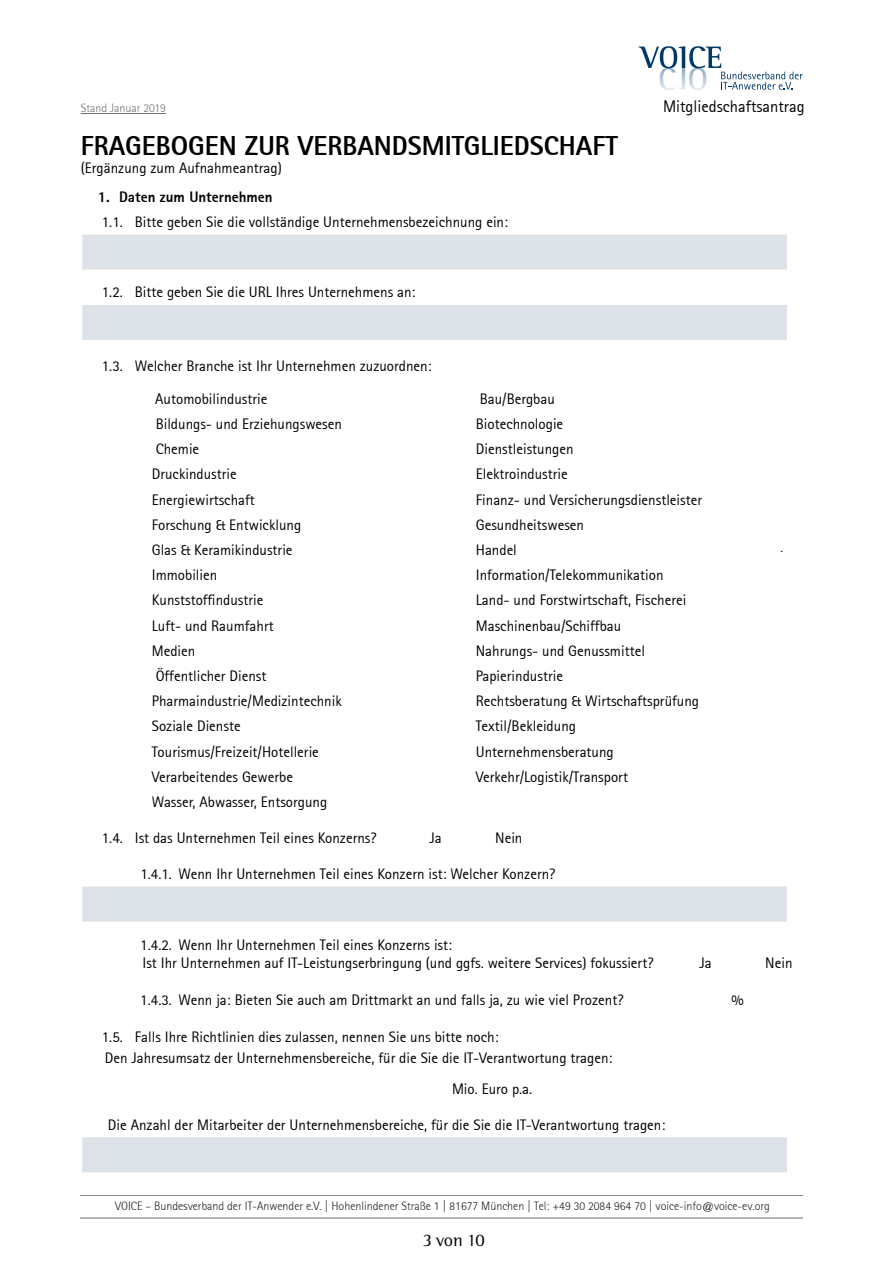
<style>
.page{position:relative;width:893px;height:1263px;background:#fff}
.page>*{position:absolute;margin:0;border:0;box-sizing:border-box;transform-origin:0 0}
.t1{font:800 27px "Rotis Sans Serif";color:#000}
.t2{font:18px "Rotis Semi Serif Std";color:#000}
.t3{font:16.5px "Rotis Sans Serif";color:#000}
.t4{font:15px/32.4px "Rotis Sans Serif";color:#000}
.t5{font:800 15px "Rotis Sans Serif";color:#000}
.t6{font:300 15px "Rotis Sans Serif";color:#000}
.t7{font:300 12px "Rotis Sans Serif";color:#1d1d1b}
.t8{font:300 12px "Rotis Sans Serif";color:#706f6f}
</style>
<div class="page">
<svg style="left:638px;top:46px;width:165px;height:44px"></svg>
<hr style="left:80px;top:1195px;width:723px;height:1px;background:#000">
<hr style="left:80px;top:1218px;width:723px;height:1px;background:#000">
<hr style="left:81px;top:113px;width:85px;height:1px;background:#706f6f">
<div style="left:82px;top:234px;width:706px;height:36px;background:#dce2e8"></div>
<hr style="left:787px;top:234px;width:1px;height:35px;background:#fff">
<hr style="left:81px;top:269px;width:707px;height:2px;background:#fff">
<div style="left:82px;top:304px;width:706px;height:37px;background:#dce2e8"></div>
<hr style="left:81px;top:303px;width:707px;height:2px;background:#fff">
<hr style="left:787px;top:305px;width:1px;height:35px;background:#fff">
<hr style="left:81px;top:340px;width:707px;height:1px;background:#fff">
<div style="left:82px;top:886px;width:706px;height:36px;background:#dce2e8"></div>
<hr style="left:81px;top:885px;width:707px;height:2px;background:#fff">
<hr style="left:787px;top:887px;width:1px;height:35px;background:#fff">
<div style="left:82px;top:1136px;width:706px;height:37px;background:#dce2e8"></div>
<hr style="left:81px;top:1136px;width:707px;height:1px;background:#fff">
<hr style="left:787px;top:1137px;width:1px;height:35px;background:#fff">
<hr style="left:81px;top:1172px;width:707px;height:2px;background:#fff">
<p class="t8" style="left:81px;top:101px;width:87px">Stand Januar 2019</p>
<p class="t3" style="left:663px;top:97px;width:143px">Mitgliedschaftsantrag</p>
<h1 class="t1" style="left:81px;top:129px;width:539px">FRAGEBOGEN ZUR VERBANDSMITGLIEDSCHAFT</h1>
<p class="t4" style="left:81px;top:152px;width:203px">(Ergänzung zum Aufnahmeantrag)</p>
<p class="t5" style="left:98px;top:187px;width:176px">1. Daten zum Unternehmen</p>
<p class="t4" style="left:102px;top:206px;width:408px">1.1. Bitte geben Sie die vollständige Unternehmensbezeichnung ein:</p>
<p class="t4" style="left:102px;top:276px;width:315px">1.2. Bitte geben Sie die URL Ihres Unternehmens an:</p>
<p class="t4" style="left:155px;top:350px;width:278px;text-indent:-54px">1.3. Welcher Branche ist Ihr Unternehmen zuzuordnen:<br>Automobilindustrie</p>
<p class="t4" style="left:480px;top:382px;width:77px">Bau/Bergbau</p>
<p class="t4" style="left:156px;top:408px;width:188px">Bildungs- und Erziehungswesen</p>
<p class="t4" style="left:476px;top:408px;width:89px">Biotechnologie</p>
<p class="t4" style="left:156px;top:433px;width:45px">Chemie</p>
<p class="t4" style="left:476px;top:433px;width:99px">Dienstleistungen</p>
<p class="t4" style="left:152px;top:458px;width:86px">Druckindustrie</p>
<p class="t4" style="left:476px;top:458px;width:93px">Elektroindustrie</p>
<p class="t4" style="left:152px;top:483px;width:105px">Energiewirtschaft</p>
<p class="t4" style="left:476px;top:483px;width:228px">Finanz- und Versicherungsdienstleister</p>
<p class="t4" style="left:152px;top:508px;width:151px">Forschung &amp; Entwicklung</p>
<p class="t4" style="left:476px;top:508px;width:110px">Gesundheitswesen</p>
<p class="t4" style="left:152px;top:534px;width:142px">Glas &amp; Keramikindustrie</p>
<p class="t4" style="left:476px;top:534px;width:43px">Handel</p>
<p class="t4" style="left:152px;top:559px;width:67px">Immobilien</p>
<p class="t4" style="left:476px;top:559px;width:189px">Information/Telekommunikation</p>
<p class="t4" style="left:152px;top:584px;width:113px">Kunststoffindustrie</p>
<p class="t4" style="left:476px;top:584px;width:212px">Land- und Forstwirtschaft, Fischerei</p>
<p class="t4" style="left:152px;top:609px;width:123px">Luft- und Raumfahrt</p>
<p class="t4" style="left:476px;top:609px;width:147px">Maschinenbau/Schiffbau</p>
<p class="t4" style="left:152px;top:634px;width:45px">Medien</p>
<p class="t4" style="left:476px;top:634px;width:171px">Nahrungs- und Genussmittel</p>
<p class="t4" style="left:156px;top:660px;width:112px">Öffentlicher Dienst</p>
<p class="t4" style="left:476px;top:660px;width:89px">Papierindustrie</p>
<p class="t4" style="left:152px;top:685px;width:191px">Pharmaindustrie/Medizintechnik</p>
<p class="t4" style="left:476px;top:685px;width:225px">Rechtsberatung &amp; Wirtschaftsprüfung</p>
<p class="t4" style="left:152px;top:710px;width:90px">Soziale Dienste</p>
<p class="t4" style="left:476px;top:710px;width:102px">Textil/Bekleidung</p>
<p class="t4" style="left:152px;top:735px;width:169px">Tourismus/Freizeit/Hotellerie</p>
<p class="t4" style="left:476px;top:735px;width:140px">Unternehmensberatung</p>
<p class="t4" style="left:152px;top:760px;width:143px">Verarbeitendes Gewerbe</p>
<p class="t4" style="left:476px;top:760px;width:154px">Verkehr/Logistik/Transport</p>
<p class="t4" style="left:152px;top:786px;width:177px">Wasser, Abwasser, Entsorgung</p>
<p class="t4" style="left:102px;top:822px;width:276px">1.4. Ist das Unternehmen Teil eines Konzerns?</p>
<p class="t4" style="left:430px;top:822px;width:14px">Ja</p>
<p class="t4" style="left:495px;top:822px;width:29px">Nein</p>
<p class="t4" style="left:140px;top:858px;width:417px">1.4.1. Wenn Ihr Unternehmen Teil eines Konzern ist: Welcher Konzern?</p>
<p class="t6" style="left:780px;top:538px;width:4px">.</p>
<p class="t4" style="left:140px;top:935px;width:515px;line-height:18px">1.4.2. Wenn Ihr Unternehmen Teil eines Konzerns ist:<br>Ist Ihr Unternehmen auf IT-Leistungserbringung (und ggfs. weitere Services) fokussiert?</p>
<p class="t4" style="left:700px;top:946px;width:14px">Ja</p>
<p class="t4" style="left:765px;top:946px;width:29px">Nein</p>
<p class="t4" style="left:140px;top:984px;width:485px">1.4.3. Wenn ja: Bieten Sie auch am Drittmarkt an und falls ja, zu wie viel Prozent?</p>
<p class="t4" style="left:731px;top:984px;width:14px">%</p>
<p class="t4" style="left:102px;top:1025px;width:512px;line-height:21.6px">1.5. Falls Ihre Richtlinien dies zulassen, nennen Sie uns bitte noch:<br>Den Jahresumsatz der Unternehmensbereiche, für die Sie die IT-Verantwortung tragen:</p>
<p class="t4" style="left:452px;top:1072px;width:82px">Mio. Euro p.a.</p>
<p class="t4" style="left:108px;top:1108px;width:559px">Die Anzahl der Mitarbeiter der Unternehmensbereiche, für die Sie die IT-Verantwortung tragen:</p>
<p class="t7" style="left:115px;top:1199px;width:656px">VOICE – Bundesverband der IT-Anwender e.V. | Hohenlindener Straße 1 | 81677 München | Tel: +49 30 2084 964 70 | voice-info@voice-ev.org</p>
<p class="t2" style="left:423px;top:1230px;width:64px">3 von 10</p>
</div>
